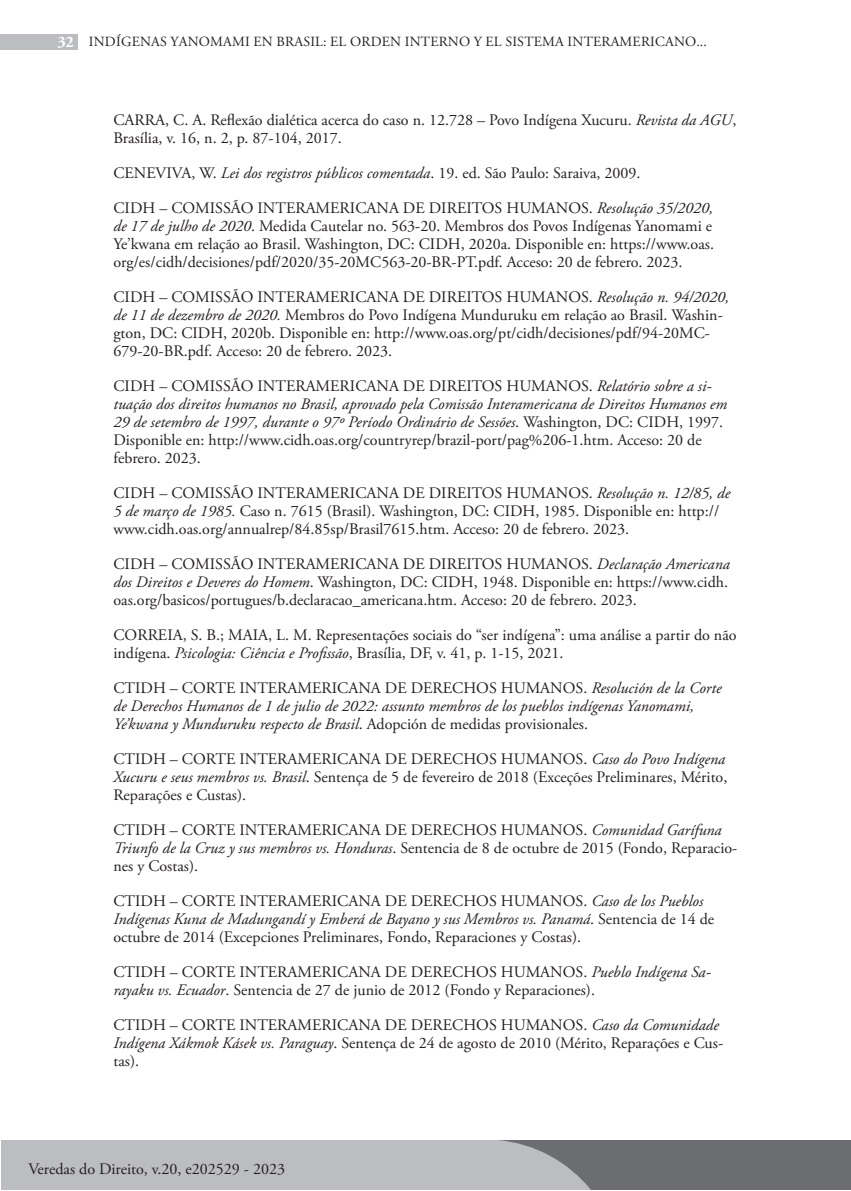
<style>
.page{position:relative;width:851px;height:1191px;background:#fff}
.page>*{position:absolute;margin:0;border:0;box-sizing:border-box;transform-origin:0 0}
.t1{font:16px/18px "Adobe Garamond Pro";color:#231f20}
.t2{font:italic 16px/18px "Adobe Garamond Pro";color:#231f20}
.t3{font:14px "Adobe Garamond Pro";letter-spacing:.015em;color:#231f20}
.s1{font-weight:700;font-size:16px;color:#fff}
.s2{font-style:italic}
.s3{font-style:normal}
</style>
<div class="page">
<div style="left:1px;top:1140px;width:849px;height:50px;background:#6c6d70"></div>
<div style="left:0;top:34px;width:77px;height:16px;background:#bcbdc0"></div>
<div style="left:1px;top:1140px;width:590px;height:50px;background:#bcbdc0"></div>
<p class="t3" style="left:57px;top:34px;width:651px"><span class="s1">32</span> INDÍGENAS YANOMAMI EN BRASIL: EL ORDEN INTERNO Y EL SISTEMA INTERAMERICANO...</p>
<p class="t1" style="left:113px;top:111px;width:624px">CARRA, C. A. Reflexão dialética acerca do caso n. 12.728 – Povo Indígena Xucuru. <span class="s2">Revista da AGU</span>,<br>Brasília, v. 16, n. 2, p. 87-104, 2017.</p>
<p class="t1" style="left:113px;top:156px;width:601px;line-height:35px">CENEVIVA, W. <span class="s2">Lei dos registros públicos comentada</span>. 19. ed. São Paulo: Saraiva, 2009.<br>CIDH – COMISSÃO INTERAMERICANA DE DIREITOS HUMANOS. <span class="s2">Resolução 35/2020,</span></p>
<p class="t1" style="left:113px;top:217px;width:602px"><span class="s2">de 17 de julho de 2020</span>. Medida Cautelar no. 563-20. Membros dos Povos Indígenas Yanomami e<br>Ye’kwana em relação ao Brasil. Washington, DC: CIDH, 2020a. Disponible en: https://www.oas. org/es/cidh/decisiones/pdf/2020/35-20MC563-20-BR-PT.pdf. Acceso: 20 de febrero. 2023.</p>
<p class="t1" style="left:113px;top:289px;width:617px">CIDH – COMISSÃO INTERAMERICANA DE DIREITOS HUMANOS. <span class="s2">Resolução n. 94/2020, de 11 de dezembro de 2020.</span> Membros do Povo Indígena Munduruku em relação ao Brasil. Washin&shy;gton, DC: CIDH, 2020b. Disponible en: http://www.oas.org/pt/cidh/decisiones/pdf/94-20MC-679-20-BR.pdf. Acceso: 20 de febrero. 2023.</p>
<p class="t1" style="left:113px;top:378px;width:615px">CIDH – COMISSÃO INTERAMERICANA DE DIREITOS HUMANOS. <span class="s2">Relatório sobre a si&shy;tuação dos direitos humanos no Brasil, aprovado pela Comissão Interamericana de Direitos Humanos em 29 de setembro de 1997, durante o 97º Período Ordinário de Sessões</span>. Washington, DC: CIDH, 1997.<br>Disponible en: http://www.cidh.oas.org/countryrep/brazil-port/pag%206-1.htm. Acceso: 20 de febrero. 2023.</p>
<p class="t1" style="left:113px;top:485px;width:618px">CIDH – COMISSÃO INTERAMERICANA DE DIREITOS HUMANOS. <span class="s2">Resolução n. 12/85, de<br>5 de março de 1985.</span> Caso n. 7615 (Brasil). Washington, DC: CIDH, 1985. Disponible en: http:// www.cidh.oas.org/annualrep/84.85sp/Brasil7615.htm. Acceso: 20 de febrero. 2023.</p>
<p class="t1" style="left:113px;top:556px;width:617px;text-align:justify">CIDH – COMISSÃO INTERAMERICANA DE DIREITOS HUMANOS. <span class="s2">Declaração Americana dos Direitos e Deveres do Homem</span>. Washington, DC: CIDH, 1948. Disponible en: https://www.cidh. oas.org/basicos/portugues/b.declaracao_americana.htm. Acceso: 20 de febrero. 2023.</p>
<p class="t1" style="left:113px;top:627px;width:624px">CORREIA, S. B.; MAIA, L. M. Representações sociais do “ser indígena”: uma análise a partir do não indígena. <span class="s2">Psicologia: Ciência e Profissão</span>, Brasília, DF, v. 41, p. 1-15, 2021.</p>
<p class="t2" style="left:113px;top:679px;width:609px"><span class="s3">CTIDH – CORTE INTERAMERICANA DE DERECHOS HUMANOS.</span> Resolución de la Corte de Derechos Humanos de 1 de julio de 2022: assunto membros de los pueblos indígenas Yanomami,<br>Ye’kwana y Munduruku respecto de Brasil<span class="s3">. Adopción de medidas provisionales.</span></p>
<p class="t1" style="left:113px;top:751px;width:615px">CTIDH – CORTE INTERAMERICANA DE DERECHOS HUMANOS. <span class="s2">Caso do Povo Indígena<br>Xucuru e seus membros vs. Brasil</span>. Sentença de 5 de fevereiro de 2018 (Exceções Preliminares, Mérito,<br>Reparações e Custas).</p>
<p class="t1" style="left:113px;top:822px;width:625px">CTIDH – CORTE INTERAMERICANA DE DERECHOS HUMANOS. <span class="s2">Comunidad Garífuna<br>Triunfo de la Cruz y sus membros vs. Honduras</span>. Sentencia de 8 de octubre de 2015 (Fondo, Reparacio&shy;nes y Costas).</p>
<p class="t1" style="left:113px;top:893px;width:602px">CTIDH – CORTE INTERAMERICANA DE DERECHOS HUMANOS. <span class="s2">Caso de los Pueblos<br>Indígenas Kuna de Madungandí y Emberá de Bayano y sus Membros vs. Panamá</span>. Sentencia de 14 de octubre de 2014 (Excepciones Preliminares, Fondo, Reparaciones y Costas).</p>
<p class="t1" style="left:113px;top:964px;width:598px">CTIDH – CORTE INTERAMERICANA DE DERECHOS HUMANOS. <span class="s2">Pueblo Indígena Sa&shy;rayaku vs. Ecuador</span>. Sentencia de 27 de junio de 2012 (Fondo y Reparaciones).</p>
<p class="t1" style="left:113px;top:1017px;width:611px">CTIDH – CORTE INTERAMERICANA DE DERECHOS HUMANOS. <span class="s2">Caso da Comunidade<br>Indígena Xákmok Kásek vs. Paraguay</span>. Sentença de 24 de agosto de 2010 (Mérito, Reparações e Cus&shy;tas).</p>
<p class="t1" style="left:28px;top:1160px;width:258px">Veredas do Direito, v.20, e202529 - 2023</p>
</div>
